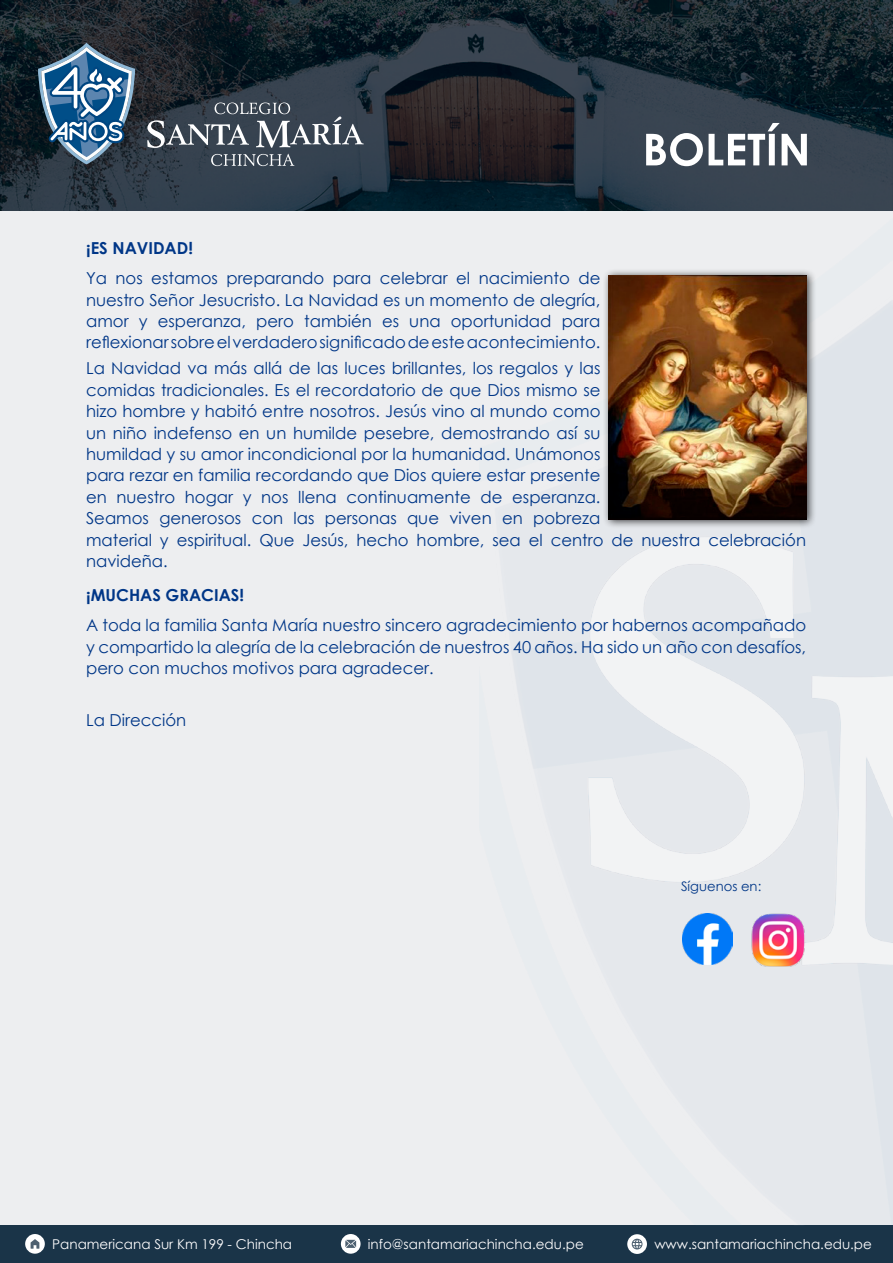
<style>
.page{position:relative;width:893px;height:1263px;background:#fff}
.page>*{position:absolute;margin:0;border:0;box-sizing:border-box;transform-origin:0 0}
.t1{font:16.5px/21.5px "Century Gothic";color:#003687;text-align:justify}
.t2{font:700 16.5px "Century Gothic";color:#003687}
.t3{font:13.5px "Century Gothic";color:#fff}
.t4{font:13.2px "Century Gothic";color:#003687}
</style>
<div class="page">
<img style="left:0;top:0;width:893px;height:211px">
<svg style="left:147px;top:103px;width:217px;height:45px;background:#58616c"></svg>
<svg style="left:211px;top:154px;width:83px;height:12px"></svg>
<svg style="left:38px;top:43px;width:97px;height:121px;background:#4f708b"></svg>
<svg style="left:646px;top:123px;width:161px;height:43px"></svg>
<div style="left:0;top:1225px;width:893px;height:37px;background:#1a3448"></div>
<svg style="left:25px;top:1234px;width:20px;height:20px"></svg>
<svg style="left:31px;top:1239px;width:8px;height:10px"></svg>
<svg style="left:341px;top:1234px;width:20px;height:20px"></svg>
<svg style="left:345px;top:1240px;width:11px;height:8px"></svg>
<svg style="left:627px;top:1234px;width:20px;height:20px"></svg>
<svg style="left:632px;top:1239px;width:10px;height:10px"></svg>
<div style="left:0;top:211px;width:893px;height:1014px;background:#edeef0"></div>
<img style="left:512px;top:302px;width:381px;height:923px">
<img style="left:682px;top:913px;width:51px;height:51px">
<img style="left:750px;top:910px;width:56px;height:56px">
<div style="left:603px;top:268px;width:213px;height:261px;background:#000;opacity:.75"></div>
<img style="left:609px;top:275px;width:198px;height:244px">
<p class="t2" style="left:86px;top:236px;width:108px">¡ES NAVIDAD!</p>
<p class="t1" style="left:86px;top:267px;width:516px">Ya nos estamos preparando para celebrar el nacimiento de nuestro Señor Jesucristo. La Navidad es un momento de alegría, amor y esperanza, pero también es una oportunidad para reflexionar sobre el verdadero significado de este acontecimiento.</p>
<p class="t1" style="left:86px;top:357px;width:721px;text-align:left">La Navidad va más allá de las luces brillantes, los regalos y las<br>comidas tradicionales. Es el recordatorio de que Dios mismo se<br>hizo hombre y habitó entre nosotros. Jesús vino al mundo como<br>un niño indefenso en un humilde pesebre, demostrando así su<br>humildad y su amor incondicional por la humanidad. Unámonos<br>para rezar en familia recordando que Dios quiere estar presente<br>en nuestro hogar y nos llena continuamente de esperanza.<br>Seamos generosos con las personas que viven en pobreza<br>material y espiritual. Que Jesús, hecho hombre, sea el centro de nuestra celebración navideña.</p>
<p class="t2" style="left:86px;top:583px;width:160px">¡MUCHAS GRACIAS!</p>
<p class="t1" style="left:86px;top:614px;width:722px">A toda la familia Santa María nuestro sincero agradecimiento por habernos acompañado y compartido la alegría de la celebración de nuestros 40 años. Ha sido un año con desafíos, pero con muchos motivos para agradecer.</p>
<p class="t1" style="left:86px;top:709px;width:102px">La Dirección</p>
<p class="t4" style="left:681px;top:877px;width:82px">Síguenos en:</p>
<p class="t3" style="left:52px;top:1234px;width:241px">Panamericana Sur Km 199 - Chincha</p>
<p class="t3" style="left:368px;top:1234px;width:217px">info@santamariachincha.edu.pe</p>
<p class="t3" style="left:654px;top:1234px;width:219px">www.santamariachincha.edu.pe</p>
</div>
